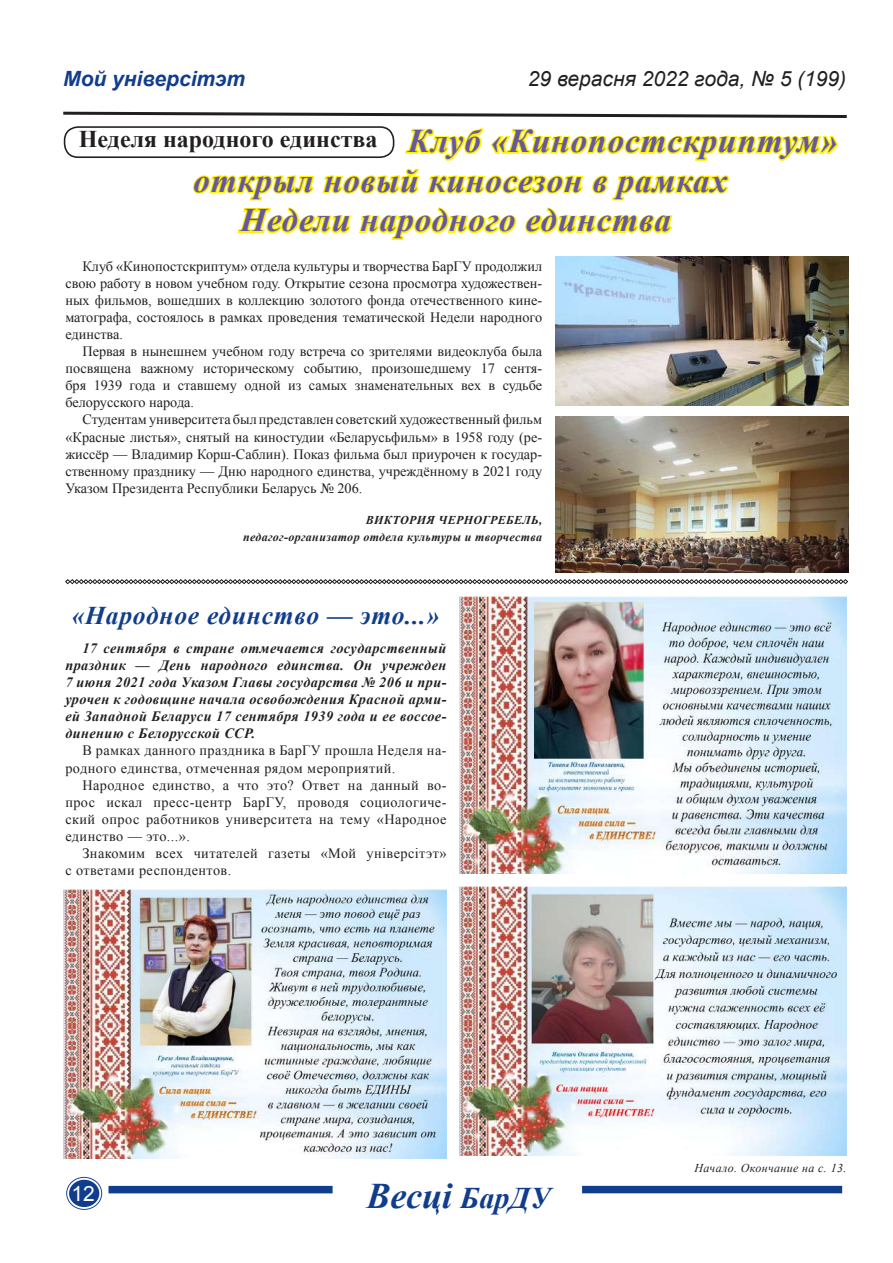
<style>
.page{position:relative;width:893px;height:1263px;background:#fff}
.page>*{position:absolute;margin:0;border:0;box-sizing:border-box;transform-origin:0 0}
.t1{font:italic 700 36px "Times New Roman";color:#113d8d}
.t2{font:italic 700 33px/39.6px "Times New Roman";letter-spacing:.03em;color:#6557a1;text-align:center}
.t3{font:italic 700 25.5px "Times New Roman";letter-spacing:.03em;color:#113d8d}
.t4{font:700 24px "Times New Roman";color:#231f20}
.t5{font:italic 21px "Arial";color:#231f20}
.t6{font:italic 700 21px "Arial";color:#113d8d}
.t7{font:21px "Arial";color:#fff}
.t8{font:14.25px/17.1px "Times New Roman";letter-spacing:.015em;color:#231f20;text-align:justify}
.t9{font:italic 700 14.25px/17.1px "Times New Roman";letter-spacing:.03em;color:#231f20;text-align:justify}
.t10{font:italic 700 12px/16.2px "Times New Roman";letter-spacing:.03em;color:#231f20;text-align:right}
.t11{font:italic 12px "Times New Roman";letter-spacing:.03em;color:#231f20}
.s1{font-style:italic;font-size:33px;color:#6557a1}
.s2{font-size:30px}
</style>
<div class="page">
<div style="left:108px;top:1186px;width:225px;height:7px;background:#113d8d"></div>
<div style="left:582px;top:1186px;width:260px;height:7px;background:#113d8d"></div>
<svg style="left:66px;top:1177px;width:36px;height:33px"></svg>
<div style="left:63px;top:1174px;width:42px;height:39px;border:2px solid #fff;border-radius:50%"></div>
<div style="left:67px;top:1178px;width:34px;height:31px;border:2px solid #fff;border-radius:50%"></div>
<svg style="left:63px;top:111px;width:784px;height:129px"></svg>
<img style="left:556px;top:256px;width:293px;height:149px">
<img style="left:556px;top:417px;width:293px;height:156px">
<svg style="left:65px;top:579px;width:783px;height:5px"></svg>
<img style="left:63px;top:889px;width:383px;height:269px">
<img style="left:459px;top:887px;width:387px;height:269px">
<img style="left:459px;top:596px;width:387px;height:277px">
<h3 class="t6" style="left:63px;top:65px;width:183px">Мой універсітэт</h3>
<h3 class="t5" style="left:528px;top:65px;width:320px">29 верасня 2022 года, № 5 (199)</h3>
<h3 class="t4" style="left:79px;top:122px;width:760px">Неделя народного единства <span class="s1">Клуб «Кинопостскриптум»</span></h3>
<h2 class="t2" style="left:194px;top:160px;width:535px">открыл новый киносезон в рамках<br>Недели народного единства</h2>
<p class="t8" style="left:65px;top:257px;width:478px;text-indent:17px">Клуб «Кинопостскриптум» отдела культуры и творчества БарГУ продолжил свою работу в новом учебном году. Открытие сезона просмотра художествен&shy;ных фильмов, вошедших в коллекцию золотого фонда отечественного кине&shy;матографа, состоялось в рамках проведения тематической Недели народного единства.</p>
<p class="t8" style="left:65px;top:342px;width:478px;text-indent:17px">Первая в нынешнем учебном году встреча со зрителями видеоклуба была посвящена важному историческому событию, произошедшему 17 сентя&shy;бря 1939 года и ставшему одной из самых знаменательных вех в судьбе белорусского народа.</p>
<p class="t8" style="left:65px;top:411px;width:478px;text-indent:17px">Студентам университета был представлен советский художественный фильм «Красные листья», снятый на киностудии «Беларусьфильм» в 1958 году (ре&shy;жиссёр — Владимир Корш-Саблин). Показ фильма был приурочен к государ&shy;ственному празднику — Дню народного единства, учреждённому в 2021 году Указом Президента Республики Беларусь № 206.</p>
<p class="t10" style="left:243px;top:512px;width:301px">ВИКТОРИЯ ЧЕРНОГРЕБЕЛЬ,<br>педагог-организатор отдела культуры и творчества</p>
<h3 class="t3" style="left:72px;top:597px;width:369px">«Народное единство — это...»</h3>
<p class="t9" style="left:65px;top:639px;width:383px;text-indent:17px">17 сентября в стране отмечается государственный праздник — День народного единства. Он учрежден 7 июня 2021 года Указом Главы государства № 206 и при&shy;урочен к годовщине начала освобождения Красной арми&shy;ей Западной Беларуси 17 сентября 1939 года и ее воссое&shy;динению с Белорусской ССР.</p>
<p class="t8" style="left:65px;top:742px;width:383px;text-indent:17px">В рамках данного праздника в БарГУ прошла Неделя на&shy;родного единства, отмеченная рядом мероприятий.</p>
<p class="t8" style="left:65px;top:776px;width:383px;text-indent:17px">Народное единство, а что это? Ответ на данный во&shy;прос искал пресс-центр БарГУ, проводя социологиче&shy;ский опрос работников университета на тему «Народное единство — это...».</p>
<p class="t8" style="left:65px;top:844px;width:383px;text-indent:17px">Знакомим всех читателей газеты «Мой універсітэт» с ответами респондентов.</p>
<h3 class="t7" style="left:72px;top:1180px;width:25px">12</h3>
<h1 class="t1" style="left:367px;top:1170px;width:186px">Весці <span class="s2">БарДУ</span></h1>
<p class="t11" style="left:694px;top:1159px;width:154px">Начало. Окончание на с. 13.</p>
</div>
